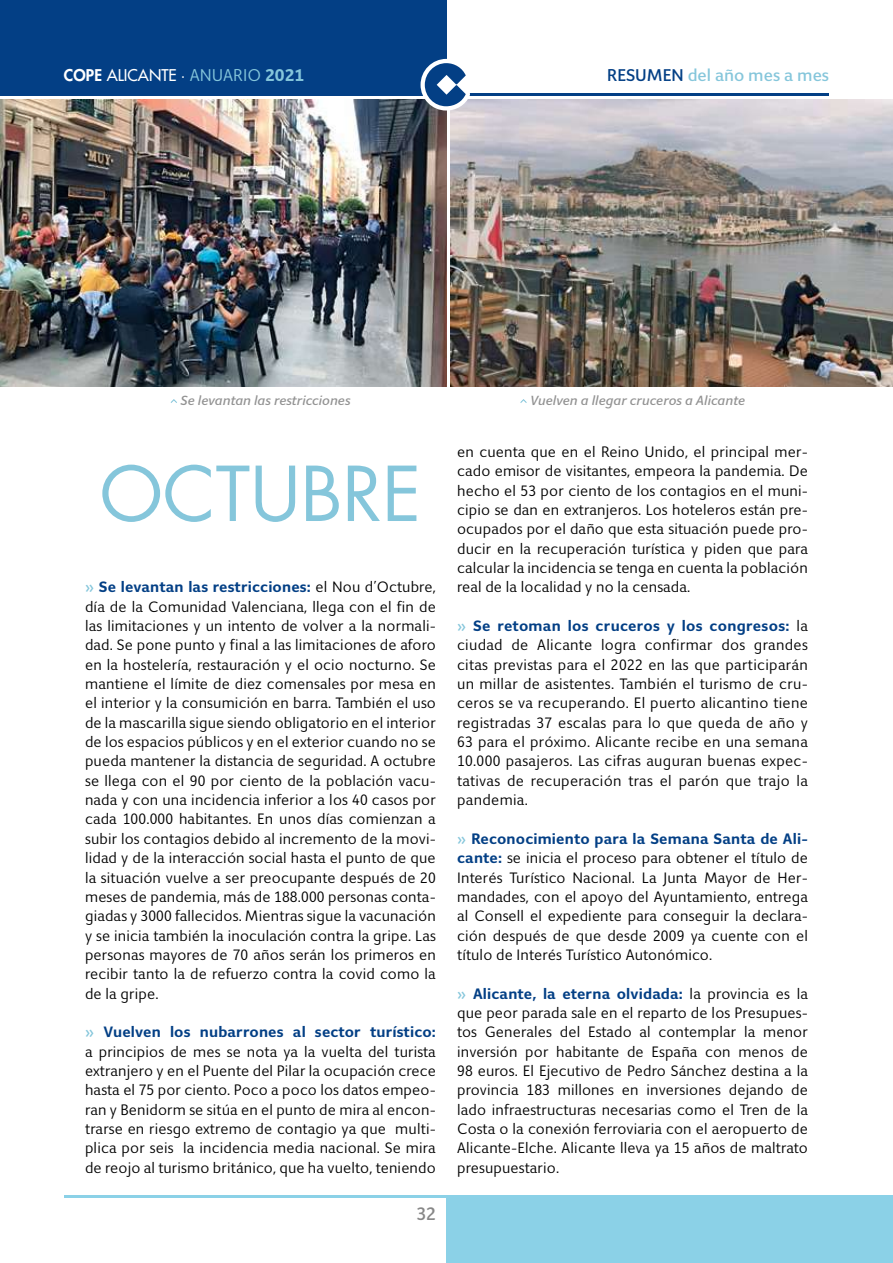
<style>
.page{position:relative;width:893px;height:1263px;background:#fff}
.page>*{position:absolute;margin:0;border:0;box-sizing:border-box;transform-origin:0 0}
.t1{font:73.5px "Futura Std";color:#85c6db}
.t2{font:500 18px "Giacomo";color:#878787}
.t3{font:500 16.95px "Giacomo";color:#85c6db}
.t4{font:500 15.75px "Futura Std";color:#fff}
.t5{font:15px/19.4px "Giacomo";letter-spacing:.01em;color:#000;text-align:justify}
.t6{font:italic 500 13.2px "Giacomo";color:#929292}
.s1{font-weight:800}
.s2{font-family:"Giacomo";font-weight:400;font-size:16.95px}
.s3{font-family:"Giacomo";font-weight:400;font-size:16.95px;color:#85c6db}
.s4{font-family:"Giacomo";font-weight:700;font-size:16.95px;color:#85c6db}
.s5{color:#033f85}
.s6{font-weight:500;color:#85c6db}
.s7{font-weight:700;color:#033f85}
</style>
<div class="page">
<div style="left:0;top:0;width:446px;height:96px;background:#033f85"></div>
<hr style="left:64px;top:1195px;width:382px;height:2px;background:#8bd1e7">
<hr style="left:446px;top:93px;width:383px;height:3px;background:#033f85">
<div style="left:446px;top:1195px;width:447px;height:68px;background:#8bd1e7"></div>
<img style="left:0;top:100px;width:446px;height:287px">
<img style="left:451px;top:100px;width:442px;height:287px">
<svg style="left:171px;top:399px;width:6px;height:4px"></svg>
<svg style="left:520px;top:399px;width:7px;height:4px"></svg>
<svg style="left:418px;top:57px;width:56px;height:56px"></svg>
<p class="t4" style="left:64px;top:65px;width:242px"><span class="s1">COPE</span> ALICANTE <span class="s2">·</span> <span class="s3">ANUARIO</span> <span class="s4">2021</span></p>
<p class="t3" style="left:607px;top:65px;width:223px"><span class="s5">RESUMEN</span> del año mes a mes</p>
<p class="t6" style="left:180px;top:393px;width:172px">Se levantan las restricciones</p>
<p class="t6" style="left:530px;top:393px;width:216px">Vuelven a llegar cruceros a Alicante</p>
<h1 class="t1" style="left:100px;top:447px;width:323px">OCTUBRE</h1>
<p class="t5" style="left:85px;top:578px;width:352px"><span class="s6">»</span> <span class="s7">Se levantan las restricciones:</span> el Nou d’Octubre, día de la Comunidad Valenciana, llega con el fin de las limitaciones y un intento de volver a la normali&shy;dad. Se pone punto y final a las limitaciones de aforo en la hostelería, restauración y el ocio nocturno. Se mantiene el límite de diez comensales por mesa en el interior y la consumición en barra. También el uso de la mascarilla sigue siendo obligatorio en el interior de los espacios públicos y en el exterior cuando no se pueda mantener la distancia de seguridad. A octubre se llega con el 90 por ciento de la población vacu&shy;nada y con una incidencia inferior a los 40 casos por cada 100.000 habitantes. En unos días comienzan a subir los contagios debido al incremento de la movi&shy;lidad y de la interacción social hasta el punto de que la situación vuelve a ser preocupante después de 20 meses de pandemia, más de 188.000 personas conta&shy;giadas y 3000 fallecidos. Mientras sigue la vacunación y se inicia también la inoculación contra la gripe. Las personas mayores de 70 años serán los primeros en recibir tanto la de refuerzo contra la covid como la de la gripe.</p>
<p class="t5" style="left:85px;top:1023px;width:352px"><span class="s6">»</span> <span class="s7">Vuelven los nubarrones al sector turístico: </span>a principios de mes se nota ya la vuelta del turista extranjero y en el Puente del Pilar la ocupación crece hasta el 75 por ciento. Poco a poco los datos empeo&shy;ran y Benidorm se sitúa en el punto de mira al encon&shy;trarse en riesgo extremo de contagio ya que multi&shy;plica por seis la incidencia media nacional. Se mira de reojo al turismo británico, que ha vuelto, teniendo</p>
<p class="t2" style="left:416px;top:1203px;width:21px">32</p>
<p class="t5" style="left:457px;top:442px;width:352px">en cuenta que en el Reino Unido, el principal mer&shy;cado emisor de visitantes, empeora la pandemia. De hecho el 53 por ciento de los contagios en el muni&shy;cipio se dan en extranjeros. Los hoteleros están pre&shy;ocupados por el daño que esta situación puede pro&shy;ducir en la recuperación turística y piden que para calcular la incidencia se tenga en cuenta la población real de la localidad y no la censada.</p>
<p class="t5" style="left:457px;top:616px;width:352px"><span class="s6">»</span> <span class="s7">Se retoman los cruceros y los congresos:</span> la ciudad de Alicante logra confirmar dos grandes citas previstas para el 2022 en las que participarán un millar de asistentes. También el turismo de cru&shy;ceros se va recuperando. El puerto alicantino tiene registradas 37 escalas para lo que queda de año y 63 para el próximo. Alicante recibe en una semana 10.000 pasajeros. Las cifras auguran buenas expec&shy;tativas de recuperación tras el parón que trajo la pandemia.</p>
<p class="t5" style="left:457px;top:829px;width:352px"><span class="s6">»</span> <span class="s7">Reconocimiento para la Semana Santa de Ali&shy;cante:</span> se inicia el proceso para obtener el título de Interés Turístico Nacional. La Junta Mayor de Her&shy;mandades, con el apoyo del Ayuntamiento, entrega al Consell el expediente para conseguir la declara&shy;ción después de que desde 2009 ya cuente con el título de Interés Turístico Autonómico.</p>
<p class="t5" style="left:457px;top:984px;width:352px"><span class="s6">»</span> <span class="s7">Alicante, la eterna olvidada:</span> la provincia es la que peor parada sale en el reparto de los Presupues&shy;tos Generales del Estado al contemplar la menor inversión por habitante de España con menos de 98 euros. El Ejecutivo de Pedro Sánchez destina a la provincia 183 millones en inversiones dejando de lado infraestructuras necesarias como el Tren de la Costa o la conexión ferroviaria con el aeropuerto de Alicante-Elche. Alicante lleva ya 15 años de maltrato presupuestario.</p>
</div>
